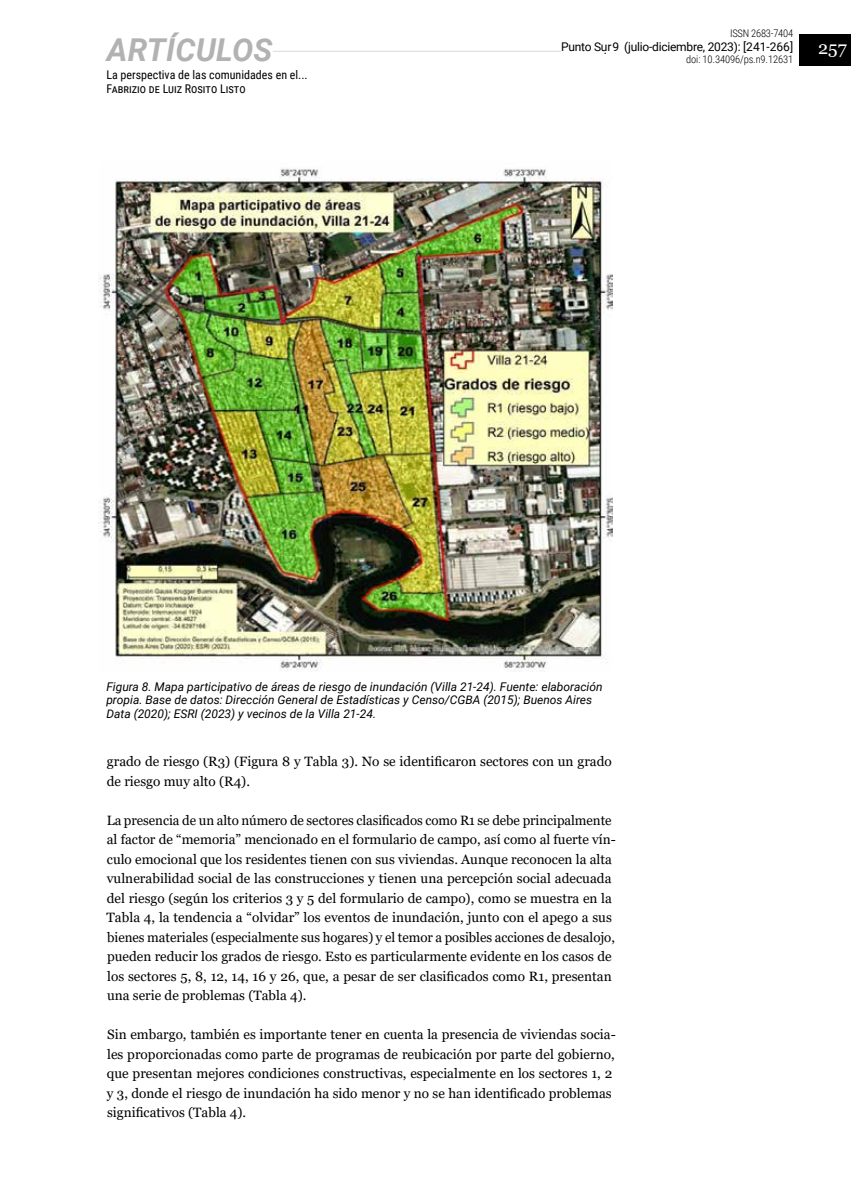
<style>
.page{position:relative;width:851px;height:1191px;background:#fff}
.page>*{position:absolute;margin:0;border:0;box-sizing:border-box;transform-origin:0 0}
.t1{font:italic 700 31.5px "Roboto";letter-spacing:.005em;color:#b3b2b2}
.t2{font:18px "Georgia";color:#fff}
.t3{font:13.5px/19.5px "Georgia";color:#000}
.t4{font:italic 12px/13.5px "Roboto";color:#000}
.t5{font:12px/14.4px "Roboto Condensed";color:#000}
.t6{font:12px "Roboto";letter-spacing:-.02em;color:#000}
.t7{font:300 10.5px "Roboto Condensed";letter-spacing:-.01em;color:#000}
</style>
<div class="page">
<hr style="left:106px;top:51px;width:546px;height:1px;background:#dadada">
<div style="left:799px;top:35px;width:51px;height:31px;background:#000"></div>
<div style="left:561px;top:40px;width:42px;height:15px;background:#fff"></div>
<hr style="left:603px;top:43px;width:4px;height:15px;background:#fff">
<div style="left:607px;top:40px;width:186px;height:15px;background:#fff"></div>
<div style="left:107px;top:35px;width:166px;height:26px;background:#fff"></div>
<img style="left:99px;top:168px;width:513px;height:504px">
<h1 class="t1" style="left:107px;top:28px;width:167px">ARTÍCULOS</h1>
<p class="t5" style="left:106px;top:67px;width:203px">La perspectiva de las comunidades en el...<br>Fabrizio de Luiz Rosito Listo</p>
<p class="t7" style="left:730px;top:26px;width:65px">ISSN 2683-7404</p>
<p class="t6" style="left:561px;top:38px;width:234px">Punto Su.r9 (julio-diciembre, 2023): [241-266]</p>
<p class="t7" style="left:686px;top:52px;width:108px">doi: 10.34096/ps.n9.12631</p>
<h2 class="t2" style="left:818px;top:37px;width:30px">257</h2>
<p class="t4" style="left:106px;top:679px;width:497px">Figura 8. Mapa participativo de áreas de riesgo de inundación (Villa 21-24). Fuente: elaboración propia. Base de datos: Dirección General de Estadísticas y Censo/CGBA (2015); Buenos Aires<br>Data (2020); ESRI (2023) y vecinos de la Villa 21-24.</p>
<p class="t3" style="left:107px;top:752px;width:506px">grado de riesgo (R3) (Figura 8 y Tabla 3). No se identificaron sectores con un grado de riesgo muy alto (R4).</p>
<p class="t3" style="left:107px;top:810px;width:510px">La presencia de un alto número de sectores clasificados como R1 se debe principalmente al factor de “memoria” mencionado en el formulario de campo, así como al fuerte vín&shy;culo emocional que los residentes tienen con sus viviendas. Aunque reconocen la alta vulnerabilidad social de las construcciones y tienen una percepción social adecuada del riesgo (según los criterios 3 y 5 del formulario de campo), como se muestra en la Tabla 4, la tendencia a “olvidar” los eventos de inundación, junto con el apego a sus bienes materiales (especialmente sus hogares) y el temor a posibles acciones de desalojo, pueden reducir los grados de riesgo. Esto es particularmente evidente en los casos de los sectores 5, 8, 12, 14, 16 y 26, que, a pesar de ser clasificados como R1, presentan una serie de problemas (Tabla 4).</p>
<p class="t3" style="left:107px;top:1025px;width:510px">Sin embargo, también es importante tener en cuenta la presencia de viviendas socia&shy;les proporcionadas como parte de programas de reubicación por parte del gobierno, que presentan mejores condiciones constructivas, especialmente en los sectores 1, 2 y 3, donde el riesgo de inundación ha sido menor y no se han identificado problemas significativos (Tabla 4).</p>
</div>
